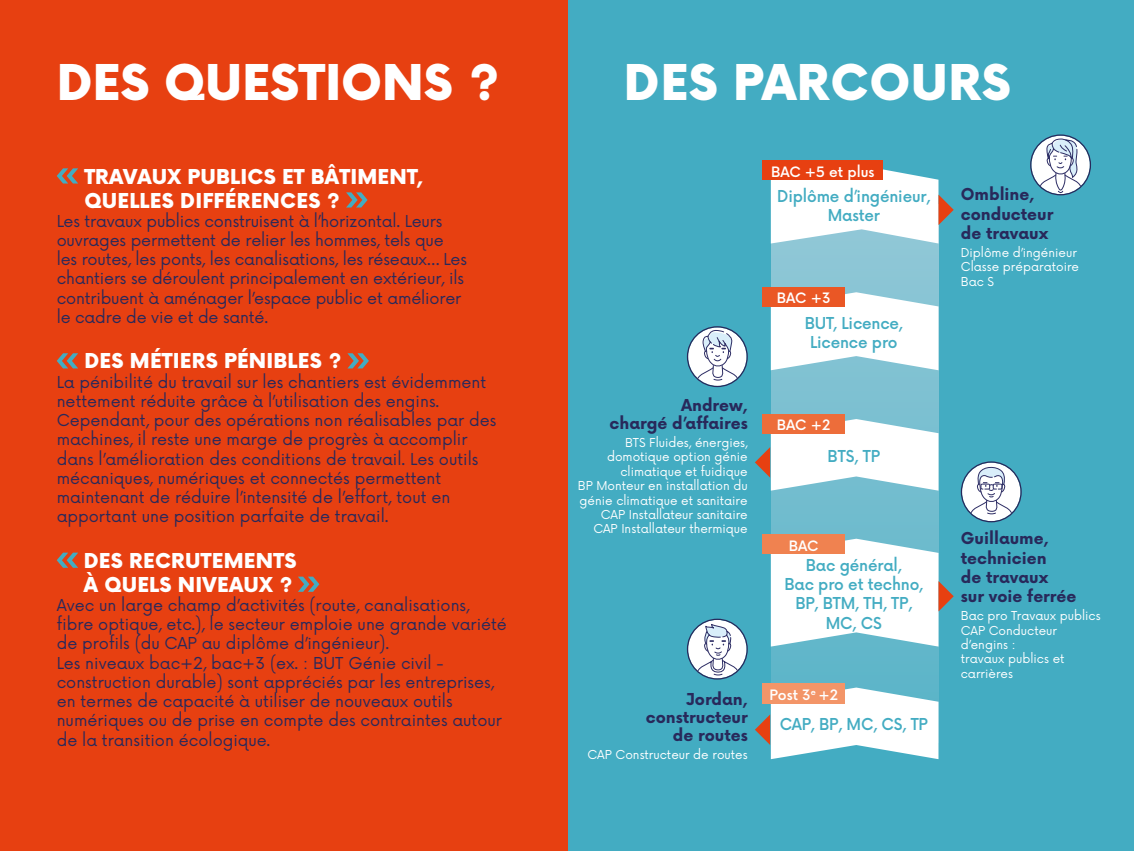
<style>
.page{position:relative;width:1134px;height:851px;background:#fff}
.page>*{position:absolute;margin:0;border:0;box-sizing:border-box;transform-origin:0 0}
.t1{font:900 48px "Now";color:#fff}
.t2{font:900 20px/24px "Now";letter-spacing:.015em;color:#fff}
.t3{font:16px/19.2px "Now";color:#28295b}
.t4{font:700 16px/19.2px "Now";color:#28295b;text-align:right}
.t5{font:500 16px/19.2px "Now";letter-spacing:-.01em;color:#43acc2;text-align:center;scale:.96 1}
.t6{font:500 14px "Now";color:#fff}
.t7{font:12px/14.4px "Now";color:#fff}
</style>
<div class="page">
<div style="left:567px;top:0;width:567px;height:850px;background:#43acc2"></div>
<svg style="left:771px;top:243px;width:167px;height:444px;background:#77becf"></svg>
<div style="left:762px;top:160px;width:121px;height:20px;background:#e74011"></div>
<svg style="left:771px;top:292px;width:167px;height:78px;background:#ecf6f8"></svg>
<div style="left:762px;top:287px;width:83px;height:20px;background:#ea5725"></div>
<div style="left:762px;top:414px;width:83px;height:20px;background:#ed6d3a"></div>
<div style="left:762px;top:534px;width:83px;height:20px;background:#f08250"></div>
<div style="left:762px;top:683px;width:83px;height:20px;background:#f39568"></div>
<svg style="left:755px;top:419px;width:183px;height:71px"></svg>
<svg style="left:755px;top:687px;width:183px;height:72px"></svg>
<svg style="left:771px;top:169px;width:183px;height:74px"></svg>
<svg style="left:771px;top:538px;width:183px;height:108px;background:#e2e8e8"></svg>
<svg style="left:962px;top:463px;width:58px;height:58px;background:#c1d3df"></svg>
<div style="left:961px;top:461px;width:61px;height:61px;border:1px solid #28295b;border-radius:50%"></div>
<svg style="left:1031px;top:136px;width:59px;height:58px"></svg>
<svg style="left:1031px;top:138px;width:54px;height:56px;background:#c3d2de"></svg>
<div style="left:1030px;top:134px;width:61px;height:61px;border:1px solid #28295b;border-radius:50%"></div>
<svg style="left:688px;top:622px;width:58px;height:56px;background:#c4d4e0"></svg>
<div style="left:687px;top:618px;width:61px;height:61px;border:1px solid #28295b;border-radius:50%"></div>
<svg style="left:688px;top:327px;width:58px;height:59px"></svg>
<svg style="left:694px;top:330px;width:52px;height:56px;background:#cad7e2"></svg>
<div style="left:687px;top:326px;width:61px;height:61px;border:1px solid #28295b;border-radius:50%"></div>
<div style="left:0;top:0;width:567px;height:850px;background:#e74011"></div>
<svg style="left:57px;top:168px;width:21px;height:15px"></svg>
<svg style="left:346px;top:192px;width:22px;height:15px"></svg>
<svg style="left:57px;top:353px;width:21px;height:15px"></svg>
<svg style="left:347px;top:353px;width:22px;height:15px"></svg>
<svg style="left:57px;top:552px;width:21px;height:15px"></svg>
<svg style="left:298px;top:576px;width:21px;height:15px"></svg>
<h1 class="t1" style="left:57px;top:48px;width:444px">DES QUESTIONS ?</h1>
<p class="t2" style="left:84px;top:164px;width:341px">TRAVAUX PUBLICS ET BÂTIMENT,<br>QUELLES DIFFÉRENCES ?</p>
<p class="t3" style="left:57px;top:210px;width:412px">Les travaux publics construisent à l’horizontal. Leurs ouvrages permettent de relier les hommes, tels que les routes, les ponts, les canalisations, les réseaux… Les chantiers se déroulent principalement en extérieur, ils contribuent à aménager l’espace public et améliorer le cadre de vie et de santé.</p>
<p class="t2" style="left:84px;top:349px;width:259px">DES MÉTIERS PÉNIBLES ?</p>
<p class="t3" style="left:57px;top:371px;width:441px">La pénibilité du travail sur les chantiers est évidemment nettement réduite grâce à l’utilisation des engins.<br>Cependant, pour des opérations non réalisables par des machines, il reste une marge de progrès à accomplir dans l’amélioration des conditions de travail. Les outils mécaniques, numériques et connectés permettent maintenant de réduire l’intensité de l’effort, tout en apportant une position parfaite de travail.</p>
<p class="t2" style="left:84px;top:548px;width:214px">DES RECRUTEMENTS<br>À QUELS NIVEAUX ?</p>
<p class="t3" style="left:57px;top:594px;width:452px">Avec un large champ d’activités (route, canalisations, fibre optique, etc.), le secteur emploie une grande variété de profils (du CAP au diplôme d’ingénieur).<br>Les niveaux bac+2, bac+3 (ex. : BUT Génie civil - construction durable) sont appréciés par les entreprises, en termes de capacité à utiliser de nouveaux outils numériques ou de prise en compte des contraintes autour de la transition écologique.</p>
<h1 class="t1" style="left:624px;top:48px;width:389px">DES PARCOURS</h1>
<p class="t6" style="left:771px;top:161px;width:105px">BAC +5 et plus</p>
<p class="t5" style="left:777px;top:186px;width:161px">Diplôme d’ingénieur,<br>Master</p>
<p class="t4" style="left:610px;top:395px;width:140px;line-height:18px">Andrew,<br>chargé d’affaires</p>
<p class="t7" style="left:578px;top:434px;width:171px;text-align:right">BTS Fluides, énergies, domotique option génie climatique et fuidique<br>BP Monteur en installation du génie climatique et sanitaire<br>CAP Installateur sanitaire<br>CAP Installateur thermique</p>
<p class="t6" style="left:777px;top:287px;width:55px">BAC +3</p>
<p class="t5" style="left:805px;top:312px;width:104px">BUT, Licence,<br>Licence pro</p>
<p class="t6" style="left:777px;top:414px;width:55px">BAC +2</p>
<p class="t5" style="left:827px;top:445px;width:56px">BTS, TP</p>
<p class="t6" style="left:789px;top:534px;width:31px">BAC</p>
<p class="t5" style="left:784px;top:554px;width:146px">Bac général,<br>Bac pro et techno,<br>BP, BTM, TH, TP,<br>MC, CS</p>
<p class="t4" style="left:646px;top:689px;width:103px;line-height:18px">Jordan, constructeur de routes</p>
<p class="t7" style="left:588px;top:746px;width:162px">CAP Constructeur de routes</p>
<p class="t6" style="left:769px;top:683px;width:70px">Post 3<sup>e</sup> +2</p>
<p class="t5" style="left:780px;top:714px;width:156px">CAP, BP, MC, CS, TP</p>
<p class="t4" style="left:961px;top:184px;width:94px;text-align:left">Ombline, conducteur de travaux</p>
<p class="t7" style="left:961px;top:244px;width:120px">Diplôme d’ingénieur<br>Classe préparatoire<br>Bac S</p>
<p class="t4" style="left:961px;top:528px;width:117px;text-align:left">Guillaume, technicien<br>de travaux<br>sur voie ferrée</p>
<p class="t7" style="left:961px;top:607px;width:141px">Bac pro Travaux publics<br>CAP Conducteur d’engins :<br>travaux publics et carrières</p>
</div>
